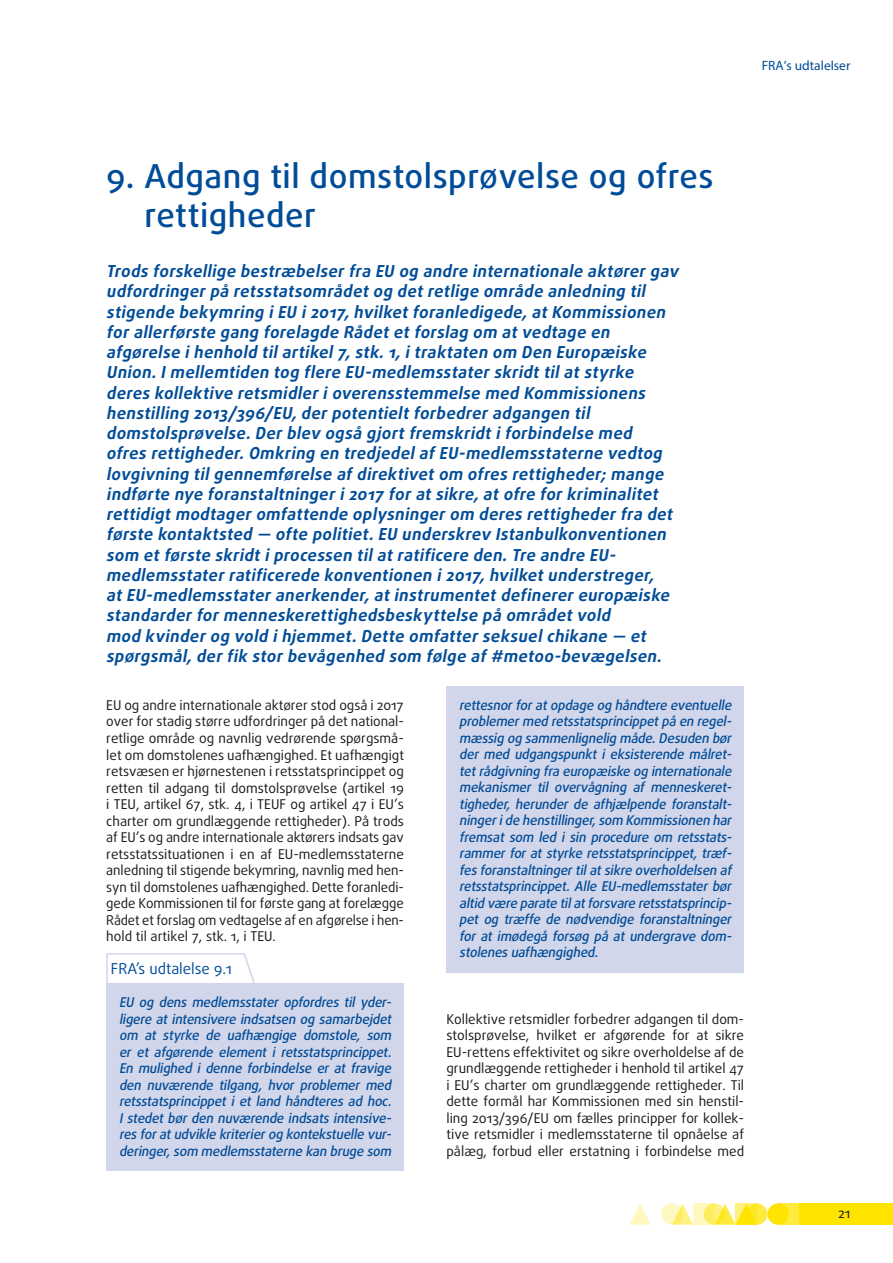
<style>
.page{position:relative;width:893px;height:1263px;background:#fff}
.page>*{position:absolute;margin:0;border:0;box-sizing:border-box;transform-origin:0 0}
.chapter_title{font:500 33px/39.6px "Daxline Pro";letter-spacing:.015em;color:#004c98}
.intro_chapter{font:italic 700 16.5px/20.2px "Daxline Pro";color:#004c98}
.opinion_header_sw{font:15px "Daxline Pro";color:#004c98}
.body_text{font:13.5px/16.5px "Daxline Pro";color:#1a171c;text-align:justify}
.opinion_text_SW_last{font:italic 500 13.5px/16.5px "Daxline Pro";color:#004c98;text-align:justify}
.t1{font:13.5px "Myriad Pro";color:#004c98}
</style>
<div class="page">
<div style="left:746px;top:1203px;width:21px;height:22px;background:#ffea40;border-radius:50%"></div>
<div style="left:778px;top:1203px;width:21px;height:22px;background:#ffea40"></div>
<div style="left:799px;top:1203px;width:94px;height:22px;background:#ffe400"></div>
<svg style="left:675px;top:1203px;width:18px;height:22px"></svg>
<svg style="left:629px;top:1204px;width:22px;height:21px"></svg>
<div style="left:767px;top:1203px;width:22px;height:22px;background:#ffe400;border-radius:50%"></div>
<svg style="left:718px;top:1203px;width:18px;height:22px"></svg>
<svg style="left:704px;top:1203px;width:21px;height:22px"></svg>
<svg style="left:661px;top:1203px;width:21px;height:22px"></svg>
<svg style="left:736px;top:1203px;width:21px;height:22px"></svg>
<svg style="left:693px;top:1203px;width:21px;height:22px"></svg>
<div style="left:106px;top:984px;width:298px;height:187px;background:#d2d6ea"></div>
<div style="left:446px;top:687px;width:298px;height:286px;background:#d2d6ea"></div>
<svg style="left:106px;top:953px;width:150px;height:31px"></svg>
<p class="t1" style="left:762px;top:57px;width:90px">FRA’s udtalelser</p>
<p class="chapter_title" style="left:145px;top:156px;width:571px;text-indent:-38px">9. Adgang til domstolsprøvelse og ofres rettigheder</p>
<p class="intro_chapter" style="left:106px;top:261px;width:577px">Trods forskellige bestræbelserfra EU og andre internationale aktørergav udfordringerpå retsstatsområdetog detretlige område anledning til stigende bekymring iEU i2017,hvilketforanledigede,atKommissionen forallerførste gang forelagde Rådetetforslag om atvedtage en afgørelse ihenhold tilartikel7,stk.1,itraktaten om Den Europæiske Union.Imellemtiden tog flere EU-medlemsstaterskridttilatstyrke deres kollektive retsmidlerioverensstemmelse med Kommissionens henstilling 2013/396/EU,derpotentieltforbedreradgangen til domstolsprøvelse.Derblev også gjortfremskridtiforbindelse med ofres rettigheder.Omkring en tredjedelafEU-medlemsstaterne vedtog lovgivning tilgennemførelse afdirektivetom ofres rettigheder;mange indførte nye foranstaltningeri2017 foratsikre,atofre forkriminalitet rettidigtmodtageromfattende oplysningerom deres rettighederfra det første kontaktsted — ofte politiet.EU underskrev Istanbulkonventionen som etførste skridtiprocessen tilatratificere den.Tre andre EU&shy;medlemsstaterratificerede konventionen i2017,hvilketunderstreger, atEU-medlemsstateranerkender,atinstrumentetdefinerereuropæiske standarderformenneskerettighedsbeskyttelse på områdetvold<br>mod kvinderog vold ihjemmet.Dette omfatterseksuelchikane — et spørgsmål,derfik storbevågenhed som følge af#metoo-bevægelsen.</p>
<p class="body_text" style="left:106px;top:697px;width:299px">EU og andre internationale aktører stod også i 2017 over for stadig større udfordringer på det national&shy;retlige område og navnlig vedrørende spørgsmå&shy;let om domstolenes uafhængighed. Et uafhængigt retsvæsen er hjørnestenen i retsstatsprincippet og retten til adgang til domstolsprøvelse (artikel 19 i TEU, artikel 67, stk. 4, i TEUF og artikel 47 i EU’s charter om grundlæggende rettigheder). På trods af EU’s og andre internationale aktørers indsats gav retsstatssituationen i en af EU-medlemsstaterne anledning til stigende bekymring, navnlig med hen&shy;syn til domstolenes uafhængighed. Dette foranledi&shy;gede Kommissionen til for første gang at forelægge Rådet et forslag om vedtagelse af en afgørelse i hen&shy;hold til artikel 7, stk. 1, i TEU.</p>
<p class="opinion_header_sw" style="left:111px;top:959px;width:122px">FRA’s udtalelse 9.1</p>
<p class="opinion_text_SW_last" style="left:119px;top:994px;width:277px">EU og dens medlemsstater opfordres til yder&shy;ligere at intensivere indsatsen og samarbejdet om at styrke de uafhængige domstole, som er et afgørende element i retsstatsprincippet.<br>En mulighed i denne forbindelse er at fravige den nuværende tilgang, hvor problemer med retsstatsprincippet i et land håndteres ad hoc.<br>I stedet bør den nuværende indsats intensive&shy;resforatudvikle kriterierog kontekstuelle vur&shy;deringer,som medlemsstaterne kan bruge som</p>
<p class="opinion_text_SW_last" style="left:459px;top:697px;width:277px">rettesnorforatopdage og håndtere eventuelle problemermed retsstatsprincippetpå en regel&shy;mæssig og sammenlignelig måde.Desuden bør der med udgangspunkt i eksisterende målret&shy;tetrådgivning fra europæiske og internationale mekanismer til overvågning af menneskeret&shy;tigheder, herunder de afhjælpende foranstalt&shy;ningeride henstillinger,som Kommissionen har fremsat som led i sin procedure om retsstats&shy;rammer for at styrke retsstatsprincippet, træf&shy;fesforanstaltningertilatsikre overholdelsen af retsstatsprincippet. Alle EU-medlemsstater bør altid være parate tilatforsvare retsstatsprincip&shy;pet og træffe de nødvendige foranstaltninger for at imødegå forsøg på at undergrave dom&shy;stolenesuafhængighed.</p>
<p class="body_text" style="left:446px;top:1010px;width:299px">Kollektive retsmidler forbedrer adgangen til dom&shy;stolsprøvelse, hvilket er afgørende for at sikre EU-rettens effektivitet og sikre overholdelse af de grundlæggende rettigheder i henhold til artikel 47 i EU’s charter om grundlæggende rettigheder. Til dette formål har Kommissionen med sin henstil&shy;ling 2013/396/EU om fælles principper for kollek&shy;tive retsmidler i medlemsstaterne til opnåelse af pålæg, forbud eller erstatning i forbindelse med</p>
<p class="body_text" style="left:838px;top:1205px;width:14px">21</p>
</div>
